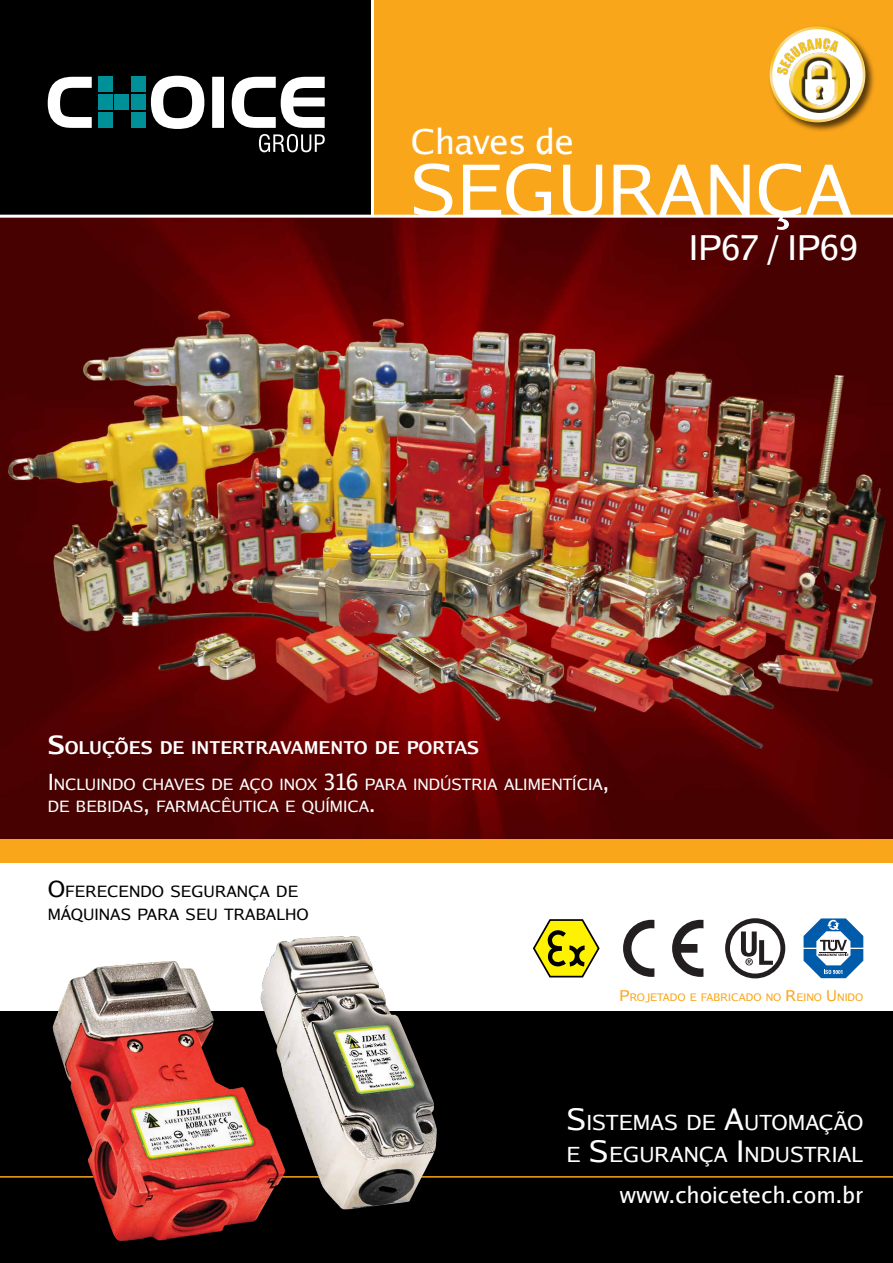
<style>
.page{position:relative;width:893px;height:1263px;background:#fff}
.page>*{position:absolute;margin:0;border:0;box-sizing:border-box;transform-origin:0 0}
.t1{font:69.9px "Luxi Sans";color:#fff}
.t2{font:34.5px "Luxi Sans";color:#fff}
.t3{font:22.5px "Luxi Sans";letter-spacing:.015em;color:#fff}
.t4{font:21px/32px "Luxi Sans";color:#fff}
.t5{font:700 17.85px "Luxi Sans";color:#fff}
.t6{font:15.75px/22.5px "Luxi Sans";color:#fff}
.t7{font:15.75px/23px "Luxi Sans";color:#000}
.t8{font:10.5px "Luxi Sans";color:#faa61a}
.s1{font-size:25.5px}
.s2{font-size:22.5px}
.s3{font-size:15px}
.s4{font-size:30px}
</style>
<div class="page">
<img style="left:0;top:218px;width:893px;height:621px">
<div style="left:372px;top:0;width:521px;height:216px;background:#faa61a"></div>
<div style="left:0;top:0;width:372px;height:216px;background:#000"></div>
<hr style="left:0;top:215px;width:893px;height:3px;background:#fff">
<div style="left:0;top:1011px;width:893px;height:252px;background:#000"></div>
<hr style="left:0;top:1176px;width:893px;height:1px;background:#faa61a">
<svg style="left:48px;top:76px;width:277px;height:76px"></svg>
<hr style="left:371px;top:0;width:3px;height:217px;background:#fff">
<img style="left:769px;top:26px;width:105px;height:105px">
<svg style="left:770px;top:27px;width:95px;height:95px"></svg>
<div style="left:772px;top:29px;width:91px;height:91px;background:#fff;border-radius:50%"></div>
<img style="left:778px;top:38px;width:72px;height:74px">
<div style="left:0;top:839px;width:893px;height:24px;background:#faa61a"></div>
<svg style="left:804px;top:918px;width:59px;height:60px"></svg>
<div style="left:725px;top:918px;width:60px;height:60px;border:5px solid #231f20;border-radius:50%"></div>
<svg style="left:741px;top:931px;width:32px;height:34px"></svg>
<svg style="left:533px;top:919px;width:67px;height:59px"></svg>
<svg style="left:623px;top:920px;width:31px;height:57px"></svg>
<svg style="left:672px;top:920px;width:31px;height:57px"></svg>
<img style="left:51px;top:936px;width:389px;height:305px">
<h2 class="t2" style="left:411px;top:119px;width:165px">Chaves de</h2>
<h1 class="t1" style="left:410px;top:146px;width:443px">SEGURANÇA</h1>
<h2 class="t2" style="left:689px;top:226px;width:171px">IP67 / IP69</h2>
<p class="t5" style="left:48px;top:735px;width:433px"><span class="s1">S</span>OLUÇÕES DE INTERTRAVAMENTO DE PORTAS</p>
<p class="t6" style="left:48px;top:772px;width:563px"><span class="s2">I</span>NCLUINDO CHAVES DE AÇO INOX <span class="s2">316</span> PARA INDÚSTRIA ALIMENTÍCIA<span class="s2">,<br></span>DE BEBIDAS<span class="s2">,</span> FARMACÊUTICA E QUÍMICA<span class="s2">.</span></p>
<p class="t7" style="left:48px;top:879px;width:263px"><span class="s2">O</span>FERECENDO SEGURANÇA DE<br>MÁQUINAS PARA SEU TRABALHO</p>
<p class="t8" style="left:620px;top:991px;width:245px"><span class="s3">P</span>ROJETADO E FABRICADO NO <span class="s3">R</span>EINO <span class="s3">U</span>NIDO</p>
<h3 class="t4" style="left:566px;top:1106px;width:298px"><span class="s4">S</span>ISTEMAS DE <span class="s4">A</span>UTOMAÇÃO<br>E <span class="s4">S</span>EGURANÇA <span class="s4">I</span>NDUSTRIAL</h3>
<h3 class="t3" style="left:620px;top:1181px;width:245px">www.choicetech.com.br</h3>
</div>
